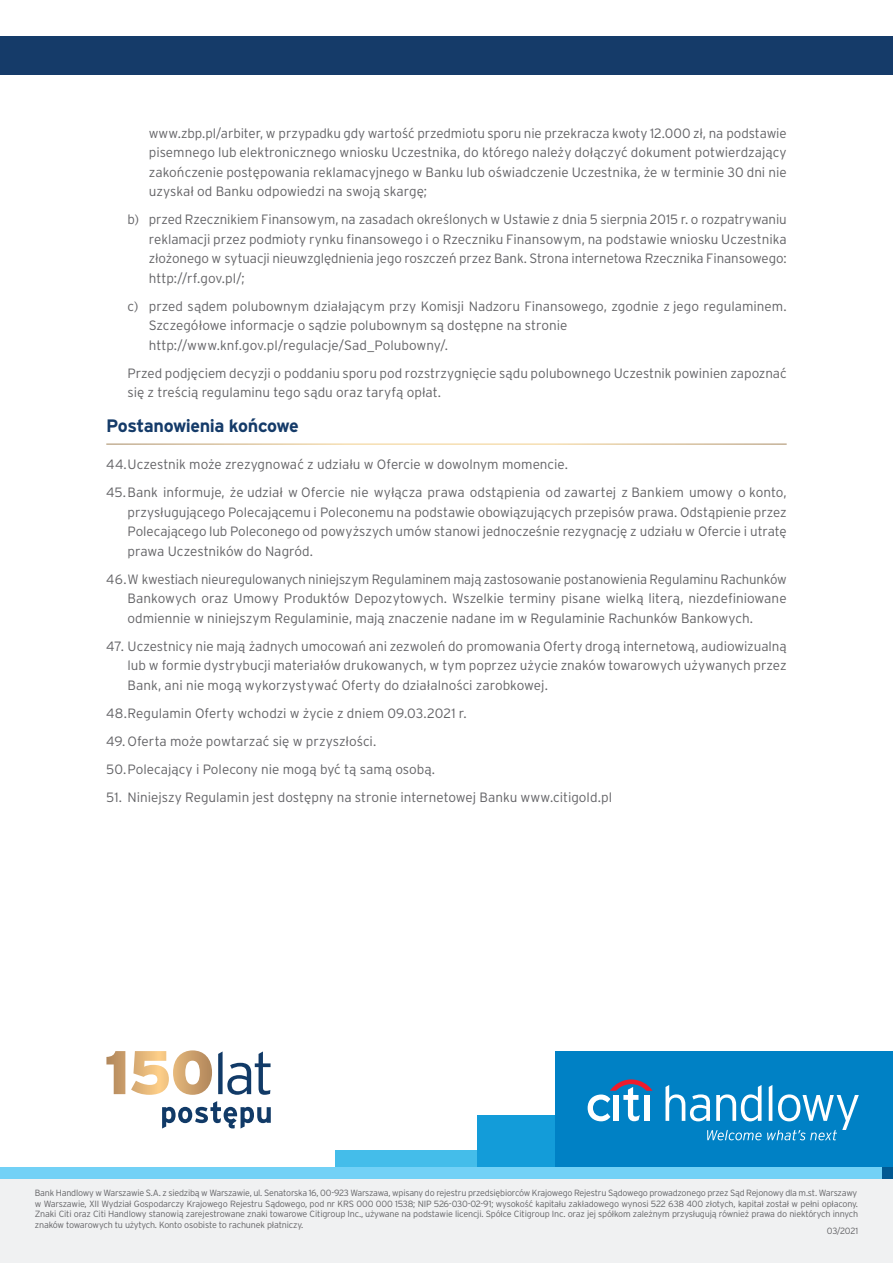
<style>
.page{position:relative;width:893px;height:1263px;background:#fff}
.page>*{position:absolute;margin:0;border:0;box-sizing:border-box;transform-origin:0 0}
.t1{font:700 18px "Interstate Pl";letter-spacing:-.03em;color:#153b69}
.t2{font:300 13.5px/19.5px "Interstate Pl";color:#636366;text-align:justify}
.t3{font:300 9px/10.5px "Interstate Pl";letter-spacing:-.02em;color:#636366;text-align:justify}
</style>
<div class="page">
<div style="left:0;top:37px;width:893px;height:38px;background:#153b69"></div>
<div style="left:0;top:1178px;width:893px;height:85px;background:#f0f1f2"></div>
<div style="left:336px;top:1150px;width:141px;height:17px;background:#44bdea"></div>
<div style="left:477px;top:1115px;width:78px;height:52px;background:#139cd9"></div>
<div style="left:881px;top:1167px;width:12px;height:12px;background:#015992"></div>
<div style="left:0;top:1167px;width:881px;height:12px;background:#72d1f6"></div>
<div style="left:555px;top:1051px;width:338px;height:116px;background:#0081c5"></div>
<svg style="left:665px;top:1085px;width:194px;height:55px"></svg>
<svg style="left:588px;top:1079px;width:64px;height:42px"></svg>
<div style="left:644px;top:1095px;width:5px;height:26px;background:#fff"></div>
<svg style="left:106px;top:1051px;width:19px;height:43px"></svg>
<svg style="left:131px;top:1050px;width:81px;height:45px"></svg>
<svg style="left:218px;top:1051px;width:53px;height:44px"></svg>
<svg style="left:162px;top:1101px;width:109px;height:28px"></svg>
<p class="t2" style="left:149px;top:123px;width:639px">www.zbp.pl/arbiter, w przypadku gdy wartość przedmiotu sporu nie przekracza kwoty 12.000 zł, na podstawie pisemnego lub elektronicznego wniosku Uczestnika, do którego należy dołączyć dokument potwierdzający zakończenie postępowania reklamacyjnego w Banku lub oświadczenie Uczestnika, że w terminie 30 dni nie uzyskał od Banku odpowiedzi na swoją skargę;</p>
<p class="t2" style="left:149px;top:210px;width:639px;text-indent:-21px">b) przed Rzecznikiem Finansowym, na zasadach określonych w Ustawie z dnia 5 sierpnia 2015 r. o rozpatrywaniu reklamacji przez podmioty rynku finansowego i o Rzeczniku Finansowym, na podstawie wniosku Uczestnika złożonego w sytuacji nieuwzględnienia jego roszczeń przez Bank. Strona internetowa Rzecznika Finansowego: http://rf.gov.pl/;</p>
<p class="t2" style="left:149px;top:296px;width:639px;text-align:left;text-indent:-21px">c) przed sądem polubownym działającym przy Komisji Nadzoru Finansowego, zgodnie z jego regulaminem.<br>Szczegółowe informacje o sądzie polubownym są dostępne na stronie http://www.knf.gov.pl/regulacje/Sad_Polubowny/.</p>
<p class="t2" style="left:128px;top:363px;width:661px">Przed podjęciem decyzji o poddaniu sporu pod rozstrzygnięcie sądu polubownego Uczestnik powinien zapoznać się z treścią regulaminu tego sądu oraz taryfą opłat.</p>
<h1 class="t1" style="left:106px;top:415px;width:194px">Postanowienia końcowe</h1>
<p class="t2" style="left:106px;top:450px;width:682px;line-height:28px">44.Uczestnik może zrezygnować z udziału w Ofercie w dowolnym momencie.<br>45.Bank informuje, że udział w Ofercie nie wyłącza prawa odstąpienia od zawartej z Bankiem umowy o konto,</p>
<p class="t2" style="left:128px;top:502px;width:661px">przysługującego Polecającemu i Poleconemu na podstawie obowiązujących przepisów prawa. Odstąpienie przez Polecającego lub Poleconego od powyższych umów stanowi jednocześnie rezygnację z udziału w Ofercie i utratę prawa Uczestników do Nagród.</p>
<p class="t2" style="left:128px;top:569px;width:661px;text-indent:-21px">46.W kwestiach nieuregulowanych niniejszym Regulaminem mają zastosowanie postanowienia Regulaminu Rachunków Bankowych oraz Umowy Produktów Depozytowych. Wszelkie terminy pisane wielką literą, niezdefiniowane odmiennie w niniejszym Regulaminie, mają znaczenie nadane im w Regulaminie Rachunków Bankowych.</p>
<p class="t2" style="left:128px;top:636px;width:661px;text-indent:-21px">47. Uczestnicy nie mają żadnych umocowań ani zezwoleń do promowania Oferty drogą internetową, audiowizualną lub w formie dystrybucji materiałów drukowanych, w tym poprzez użycie znaków towarowych używanych przez Bank, ani nie mogą wykorzystywać Oferty do działalności zarobkowej.</p>
<p class="t2" style="left:106px;top:703px;width:362px">48.Regulamin Oferty wchodzi w życie z dniem 09.03.2021 r.</p>
<p class="t2" style="left:106px;top:727px;width:330px;line-height:28px">49. Oferta może powtarzać się w przyszłości.<br>50.Polecający i Polecony nie mogą być tą samą osobą.</p>
<p class="t2" style="left:106px;top:787px;width:507px">51. Niniejszy Regulamin jest dostępny na stronie internetowej Banku www.citigold.pl</p>
<p class="t3" style="left:35px;top:1187px;width:825px">Bank Handlowy w Warszawie S.A. z siedzibą w Warszawie, ul. Senatorska 16, 00-923 Warszawa, wpisany do rejestru przedsiębiorców Krajowego Rejestru Sądowego prowadzonego przez Sąd Rejonowy dla m.st. Warszawy w Warszawie, XII Wydział Gospodarczy Krajowego Rejestru Sądowego, pod nr KRS 000 000 1538; NIP 526-030-02-91; wysokość kapitału zakładowego wynosi 522 638 400 złotych, kapitał został w pełni opłacony.<br>Znaki Citi oraz Citi Handlowy stanowią zarejestrowane znaki towarowe Citigroup Inc., używane na podstawie licencji. Spółce Citigroup Inc. oraz jej spółkom zależnym przysługują również prawa do niektórych innych znaków towarowych tu użytych. Konto osobiste to rachunek płatniczy.</p>
<p class="t3" style="left:827px;top:1226px;width:33px">03/2021</p>
</div>
